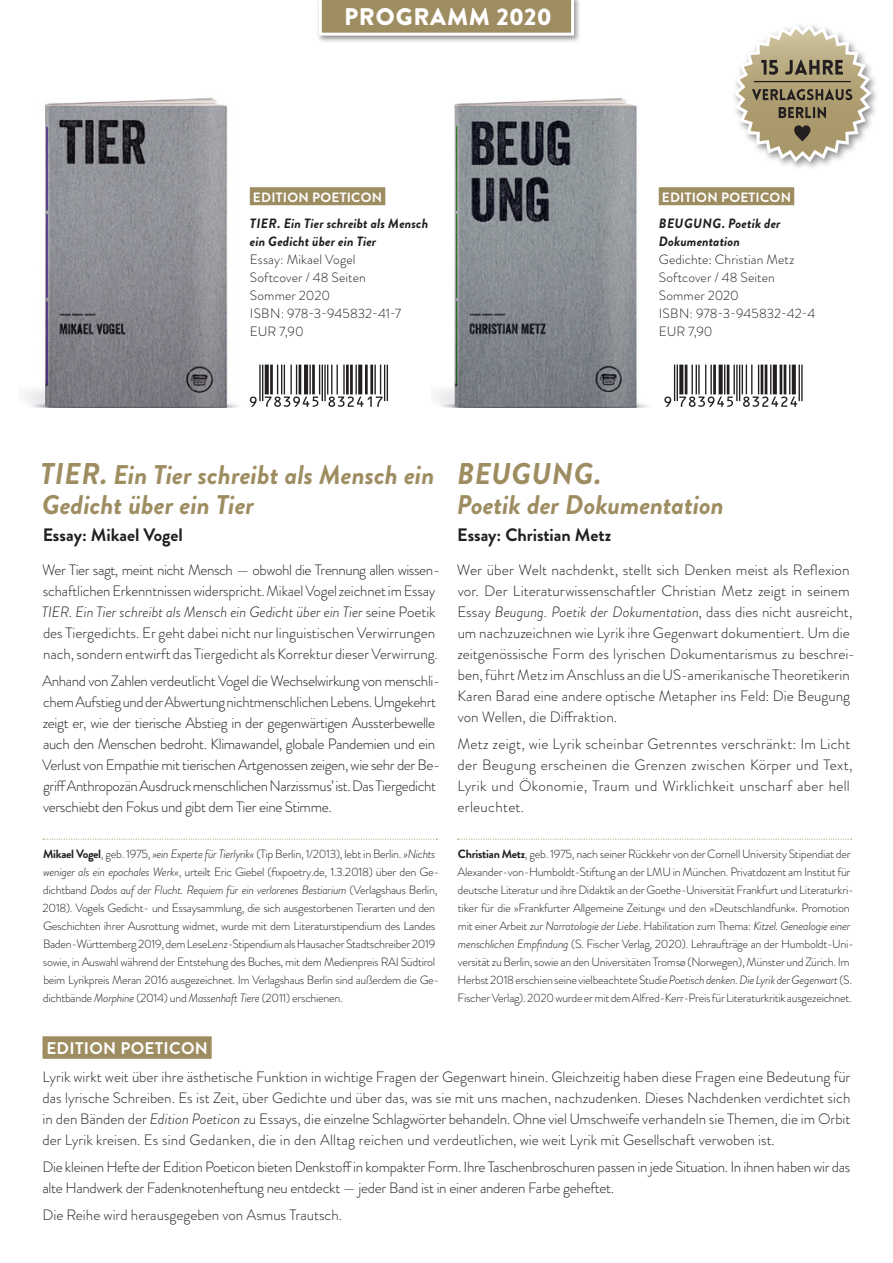
<style>
.page{position:relative;width:893px;height:1263px;background:#fff}
.page>*{position:absolute;margin:0;border:0;box-sizing:border-box;transform-origin:0 0}
.t1{font:italic 700 30px "Brandon Grotesque";letter-spacing:.01em;color:#9e8d61}
.t2{font:italic 700 27px/30px "Brandon Grotesque";color:#9e8d61}
.t3{font:900 24px "Brandon Grotesque";letter-spacing:.035em;color:#fff}
.Copy_10_14Pt{font:700 18px "Brandon Grotesque";letter-spacing:-.005em;color:#231f20}
.Copy_10_14Pt-2{font:700 16.8px "Brandon Grotesque";letter-spacing:.02em;color:#fff}
.Copy_10_14Pt-3{font:300 15px/21px "Brandon Grotesque";letter-spacing:-.01em;color:#231f20}
.Copy_10_14Pt-4{font:300 15px/21px "Brandon Grotesque";letter-spacing:.02em;color:#231f20}
.t4{font:300 13.5px "Brandon Grotesque";letter-spacing:.01em;color:#231f20}
.t5{font:italic 700 13.5px/18px "Brandon Grotesque";letter-spacing:.01em;color:#231f20}
.t6{font:700 13.5px "Brandon Grotesque";letter-spacing:.02em;color:#fff}
.Vita_7_9Pt{font:300 12px/18px "Brandon Grotesque";letter-spacing:-.025em;color:#231f20}
.s1{font-size:30px}
.s2{font-style:italic}
.s3{font-weight:700}
</style>
<div class="page">
<img style="left:25px;top:98px;width:213px;height:310px">
<img style="left:434px;top:98px;width:225px;height:310px">
<svg style="left:43px;top:839px;width:394px;height:1px"></svg>
<svg style="left:457px;top:839px;width:395px;height:1px"></svg>
<div style="left:316px;top:0;width:265px;height:43px;background:#231f20;opacity:.5"></div>
<svg style="left:317px;top:0;width:259px;height:37px;background:#a89a74"></svg>
<svg style="left:734px;top:25px;width:140px;height:140px"></svg>
<hr style="left:754px;top:81px;width:97px;height:1px;background:#231f20">
<div style="left:250px;top:187px;width:135px;height:18px;background:#9e8d61"></div>
<hr style="left:387px;top:365px;width:1px;height:36px;background:#231f20">
<hr style="left:384px;top:365px;width:1px;height:36px;background:#231f20">
<svg style="left:250px;top:365px;width:133px;height:42px"></svg>
<div style="left:659px;top:187px;width:135px;height:18px;background:#9e8d61"></div>
<hr style="left:801px;top:365px;width:2px;height:36px;background:#231f20">
<hr style="left:798px;top:365px;width:2px;height:36px;background:#231f20">
<svg style="left:664px;top:365px;width:133px;height:42px"></svg>
<div style="left:43px;top:1036px;width:169px;height:23px;background:#9e8d61"></div>
<p class="t3" style="left:344px;top:-1px;width:209px">PROGRAMM 2020</p>
<p class="t6" style="left:253px;top:188px;width:131px">EDITION POETICON</p>
<p class="t5" style="left:250px;top:214px;width:180px">TIER. Ein Tier schreibt als Mensch</p>
<p class="t5" style="left:250px;top:232px;width:128px">ein Gedicht über ein Tier</p>
<p class="t4" style="left:250px;top:250px;width:107px">Essay: Mikael Vogel</p>
<p class="t4" style="left:250px;top:268px;width:118px">Softcover / 48 Seiten</p>
<p class="t4" style="left:250px;top:286px;width:82px">Sommer 2020</p>
<p class="t4" style="left:250px;top:304px;width:153px">ISBN: 978-3-945832-41-7</p>
<p class="t4" style="left:250px;top:322px;width:55px">EUR 7,90</p>
<p class="t6" style="left:662px;top:188px;width:131px">EDITION POETICON</p>
<p class="t5" style="left:659px;top:214px;width:123px">BEUGUNG. Poetik der<br>Dokumentation</p>
<p class="t4" style="left:659px;top:250px;width:137px">Gedichte: Christian Metz</p>
<p class="t4" style="left:659px;top:268px;width:118px">Softcover / 48 Seiten</p>
<p class="t4" style="left:659px;top:286px;width:82px">Sommer 2020</p>
<p class="t4" style="left:659px;top:304px;width:158px">ISBN: 978-3-945832-42-4</p>
<p class="t4" style="left:659px;top:322px;width:55px">EUR 7,90</p>
<p class="t2" style="left:40px;top:460px;width:396px"><span class="s1">TIER.</span> Ein Tier schreibt als Mensch ein<br>Gedicht über ein Tier</p>
<p class="Copy_10_14Pt" style="left:43px;top:522px;width:142px">Essay: Mikael Vogel</p>
<p class="Copy_10_14Pt-3" style="left:42px;top:559px;width:400px">Wer Tier sagt, meint nicht Mensch — obwohl die Trennung allen wissen&shy;schaftlichen Erkenntnissen widerspricht. Mikael Vogel zeichnet im Essay <span class="s2">TIER. Ein Tier schreibt als Mensch ein Gedicht über ein Tier</span> seine Poetik des Tiergedichts. Er geht dabei nicht nur linguistischen Verwirrungen nach, sondern entwirft das Tiergedicht als Korrektur dieser Verwirrung.</p>
<p class="Copy_10_14Pt-3" style="left:42px;top:670px;width:400px">Anhand von Zahlen verdeutlicht Vogel die Wechselwirkung von menschli&shy;chem Aufstieg und der Abwertung nichtmenschlichen Lebens. Umgekehrt zeigt er, wie der tierische Abstieg in der gegenwärtigen Aussterbewelle auch den Menschen bedroht. Klimawandel, globale Pandemien und ein Verlust von Empathie mit tierischen Artgenossen zeigen, wie sehr der Be&shy;griff Anthropozän Ausdruck menschlichen Narzissmus’ ist. Das Tiergedicht verschiebt den Fokus und gibt dem Tier eine Stimme.</p>
<p class="Vita_7_9Pt" style="left:43px;top:844px;width:398px"><span class="s3">Mikael Vogel</span>, geb. 1975, <span class="s2">»ein Experte für Tierlyrik«</span> (Tip Berlin, 1/2013), lebt in Berlin. <span class="s2">»Nichts weniger als ein epochales Werk«</span>, urteilt Eric Giebel (fixpoetry.de, 1.3.2018) über den Ge&shy;dichtband <span class="s2">Dodos auf der Flucht. Requiem für ein verlorenes Bestiarium</span> (Verlagshaus Berlin, 2018). Vogels Gedicht- und Essaysammlung, die sich ausgestorbenen Tierarten und den Geschichten ihrer Ausrottung widmet, wurde mit dem Literaturstipendium des Landes Baden-Württemberg 2019, dem LeseLenz-Stipendium als Hausacher Stadtschreiber 2019 sowie, in Auswahl während der Entstehung des Buches, mit dem Medienpreis RAI Südtirol beim Lyrikpreis Meran 2016 ausgezeichnet. Im Verlagshaus Berlin sind außerdem die Ge&shy;dichtbände <span class="s2">Morphine</span> (2014) und <span class="s2">Massenhaft Tiere</span> (2011) erschienen.</p>
<p class="t1" style="left:457px;top:452px;width:146px">BEUGUNG.</p>
<p class="t2" style="left:457px;top:490px;width:268px">Poetik der Dokumentation</p>
<p class="Copy_10_14Pt" style="left:457px;top:522px;width:155px">Essay: Christian Metz</p>
<p class="Copy_10_14Pt-3" style="left:457px;top:559px;width:400px">Wer über Welt nachdenkt, stellt sich Denken meist als Reflexion vor. Der Literaturwissenschaftler Christian Metz zeigt in seinem Essay <span class="s2">Beugung. Poetik der Dokumentation</span>, dass dies nicht ausreicht, um nachzuzeichnen wie Lyrik ihre Gegenwart dokumentiert. Um die zeitgenössische Form des lyrischen Dokumentarismus zu beschrei&shy;ben, führt Metz im Anschluss an die US-amerikanische Theoretikerin Karen Barad eine andere optische Metapher ins Feld: Die Beugung von Wellen, die Diffraktion.</p>
<p class="Copy_10_14Pt-4" style="left:457px;top:733px;width:397px">Metz zeigt, wie Lyrik scheinbar Getrenntes verschränkt: Im Licht der Beugung erscheinen die Grenzen zwischen Körper und Text, Lyrik und Ökonomie, Traum und Wirklichkeit unscharf aber hell erleuchtet.</p>
<p class="Vita_7_9Pt" style="left:457px;top:844px;width:398px"><span class="s3">Christian Metz</span>, geb. 1975, nach seiner Rückkehr von der Cornell University Stipendiat der Alexander-von-Humboldt-Stiftung an der LMU in München. Privatdozent am Institut für deutsche Literatur und ihre Didaktik an der Goethe-Universität Frankfurt und Literaturkri&shy;tiker für die »Frankfurter Allgemeine Zeitung« und den »Deutschlandfunk«. Promotion mit einer Arbeit zur <span class="s2">Narratologie der Liebe</span>. Habilitation zum Thema: <span class="s2">Kitzel. Genealogie einer menschlichen Empfindung</span> (S. Fischer Verlag, 2020). Lehraufträge an der Humboldt-Uni&shy;versität zu Berlin, sowie an den Universitäten Tromsø (Norwegen), Münster und Zürich. Im Herbst 2018 erschien seine vielbeachtete Studie <span class="s2">Poetisch denken. Die Lyrik der Gegenwart</span> (S.<br>Fischer Verlag). 2020 wurde er mit dem Alfred-Kerr-Preis für Literaturkritik ausgezeichnet.</p>
<p class="Copy_10_14Pt-2" style="left:46px;top:1037px;width:163px">EDITION POETICON</p>
<p class="Copy_10_14Pt-3" style="left:43px;top:1066px;width:809px;text-align:justify">Lyrik wirkt weit über ihre ästhetische Funktion in wichtige Fragen der Gegenwart hinein. Gleichzeitig haben diese Fragen eine Bedeutung für das lyrische Schreiben. Es ist Zeit, über Gedichte und über das, was sie mit uns machen, nachzudenken. Dieses Nachdenken verdichtet sich in den Bänden der <span class="s2">Edition Poeticon</span> zu Essays, die einzelne Schlagwörter behandeln. Ohne viel Umschweife verhandeln sie Themen, die im Orbit der Lyrik kreisen. Es sind Gedanken, die in den Alltag reichen und verdeutlichen, wie weit Lyrik mit Gesellschaft verwoben ist.</p>
<p class="Copy_10_14Pt-3" style="left:43px;top:1156px;width:809px">Die kleinen Hefte der Edition Poeticon bieten Denkstoff in kompakter Form. Ihre Taschenbroschuren passen in jede Situation. In ihnen haben wir das alte Handwerk der Fadenknotenheftung neu entdeckt — jeder Band ist in einer anderen Farbe geheftet.</p>
<p class="Copy_10_14Pt-3" style="left:43px;top:1205px;width:301px">Die Reihe wird herausgegeben von Asmus Trautsch.</p>
</div>
